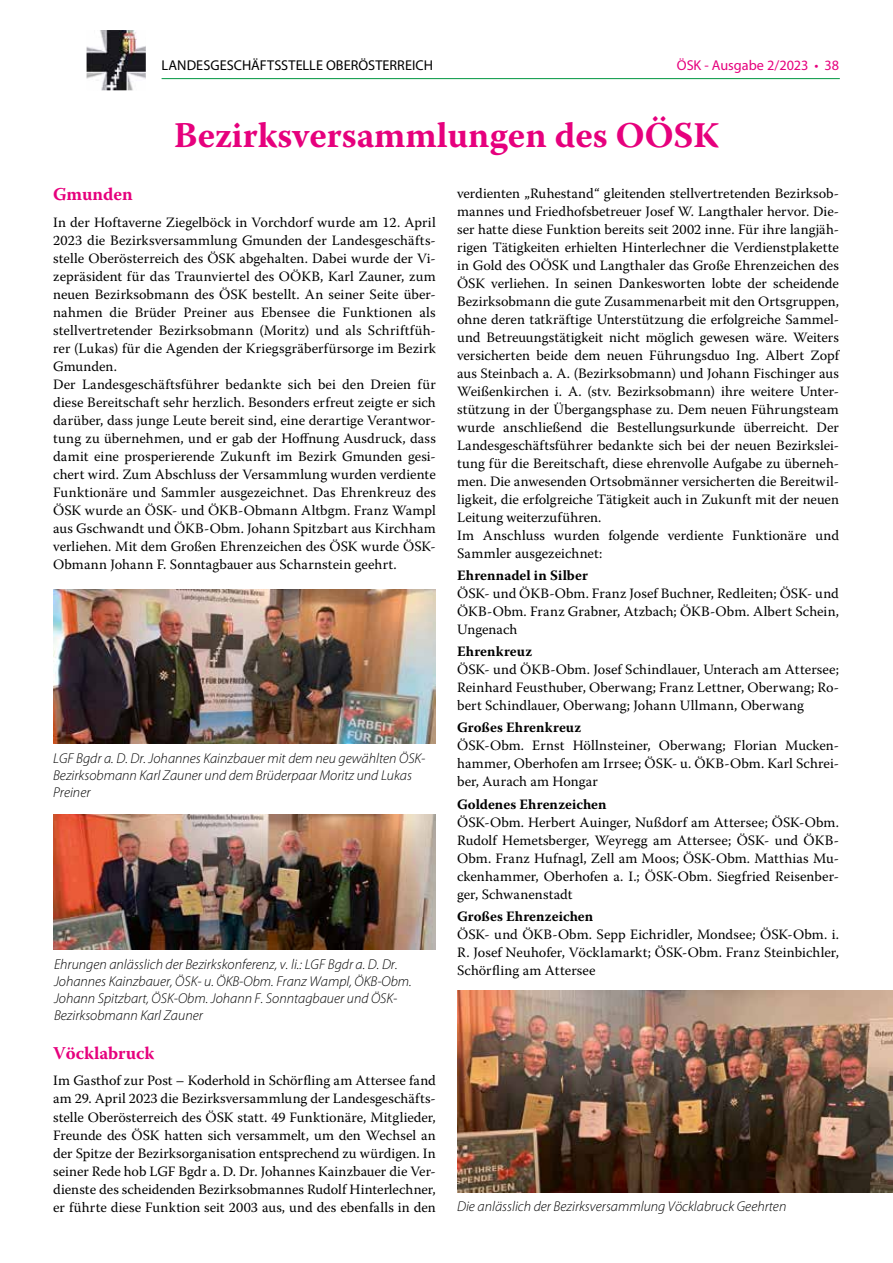
<style>
.page{position:relative;width:893px;height:1263px;background:#fff}
.page>*{position:absolute;margin:0;border:0;box-sizing:border-box;transform-origin:0 0}
.t1{font:700 36px "Warnock Pro";color:#e6007d}
.t2{font:700 18px "Warnock Pro";color:#e6007d}
.t3{font:14.25px/18px "Warnock Pro";letter-spacing:.005em;color:#000;text-align:justify}
.t4{font:italic 300 14.25px/17.1px "Myriad Pro";color:#000}
.t5{font:700 14.25px "Warnock Pro";letter-spacing:.005em;color:#000}
.t6{font:14.25px "Myriad Pro";letter-spacing:.005em;color:#000}
.t7{font:14.25px "Myriad Pro";letter-spacing:-.005em;color:#e6007d}
</style>
<div class="page">
<hr style="left:162px;top:78px;width:678px;height:1px;background:#009641">
<img style="left:87px;top:31px;width:58px;height:59px">
<div style="left:82px;top:26px;width:68px;height:69px;border:4px solid #fff"></div>
<img style="left:53px;top:589px;width:383px;height:154px">
<img style="left:53px;top:814px;width:383px;height:135px">
<img style="left:457px;top:991px;width:436px;height:202px">
<p class="t6" style="left:162px;top:57px;width:273px">LANDESGESCHÄFTSSTELLE OBERÖSTERREICH</p>
<p class="t7" style="left:677px;top:57px;width:163px">ÖSK - Ausgabe 2/2023 • 38</p>
<h1 class="t1" style="left:174px;top:114px;width:547px">Bezirksversammlungen des OÖSK</h1>
<p class="t2" style="left:53px;top:184px;width:81px">Gmunden</p>
<p class="t3" style="left:53px;top:213px;width:384px;text-align:left">In der Hoftaverne Ziegelböck in Vorchdorf wurde am 12. April 2023 die Bezirksversammlung Gmunden der Landesgeschäfts&shy;stelle Oberösterreich des ÖSK abgehalten. Dabei wurde der Vi&shy;zepräsident für das Traunviertel des OÖKB, Karl Zauner, zum neuen Bezirksobmann des ÖSK bestellt. An seiner Seite über&shy;nahmen die Brüder Preiner aus Ebensee die Funktionen als stellvertretender Bezirksobmann (Moritz) und als Schriftfüh&shy;rer (Lukas) für die Agenden der Kriegsgräberfürsorge im Bezirk Gmunden.<br>Der Landesgeschäftsführer bedankte sich bei den Dreien für diese Bereitschaft sehr herzlich. Besonders erfreut zeigte er sich darüber, dass junge Leute bereit sind, eine derartige Verantwor&shy;tung zu übernehmen, und er gab der Hoffnung Ausdruck, dass damit eine prosperierende Zukunft im Bezirk Gmunden gesi&shy;chert wird. Zum Abschluss der Versammlung wurden verdiente Funktionäre und Sammler ausgezeichnet. Das Ehrenkreuz des ÖSK wurde an ÖSK- und ÖKB-Obmann Altbgm. Franz Wampl aus Gschwandt und ÖKB-Obm. Johann Spitzbart aus Kirchham verliehen. Mit dem Großen Ehrenzeichen des ÖSK wurde ÖSK-Obmann Johann F. Sonntagbauer aus Scharnstein geehrt.</p>
<p class="t4" style="left:53px;top:749px;width:374px">LGF Bgdr a. D. Dr. Johannes Kainzbauer mit dem neu gewählten ÖSK-<br>Bezirksobmann Karl Zauner und dem Brüderpaar Moritz und Lukas<br>Preiner</p>
<p class="t4" style="left:54px;top:955px;width:359px">Ehrungen anlässlich der Bezirkskonferenz, v. li.: LGF Bgdr a. D. Dr.<br>Johannes Kainzbauer, ÖSK- u. ÖKB-Obm. Franz Wampl, ÖKB-Obm.<br>Johann Spitzbart, ÖSK-Obm. Johann F. Sonntagbauer und ÖSK-Bezirksobmann Karl Zauner</p>
<p class="t2" style="left:53px;top:1042px;width:103px">Vöcklabruck</p>
<p class="t3" style="left:53px;top:1071px;width:384px">Im Gasthof zur Post – Koderhold in Schörfling am Attersee fand am 29. April 2023 die Bezirksversammlung der Landesgeschäfts&shy;stelle Oberösterreich des ÖSK statt. 49 Funktionäre, Mitglieder, Freunde des ÖSK hatten sich versammelt, um den Wechsel an der Spitze der Bezirksorganisation entsprechend zu würdigen. In seiner Rede hob LGF Bgdr a. D. Dr. Johannes Kainzbauer die Ver&shy;dienste des scheidenden Bezirksobmannes Rudolf Hinterlechner, er führte diese Funktion seit 2003 aus, und des ebenfalls in den</p>
<p class="t3" style="left:457px;top:184px;width:383px;text-align:left">verdienten „Ruhestand“ gleitenden stellvertretenden Bezirksob&shy;mannes und Friedhofsbetreuer Josef W. Langthaler hervor. Die&shy;ser hatte diese Funktion bereits seit 2002 inne. Für ihre langjäh&shy;rigen Tätigkeiten erhielten Hinterlechner die Verdienstplakette in Gold des OÖSK und Langthaler das Große Ehrenzeichen des ÖSK verliehen. In seinen Dankesworten lobte der scheidende Bezirksobmann die gute Zusammenarbeit mit den Ortsgruppen, ohne deren tatkräftige Unterstützung die erfolgreiche Sammel&shy;und Betreuungstätigkeit nicht möglich gewesen wäre. Weiters versicherten beide dem neuen Führungsduo Ing. Albert Zopf aus Steinbach a. A. (Bezirksobmann) und Johann Fischinger aus Weißenkirchen i. A. (stv. Bezirksobmann) ihre weitere Unter&shy;stützung in der Übergangsphase zu. Dem neuen Führungsteam wurde anschließend die Bestellungsurkunde überreicht. Der Landesgeschäftsführer bedankte sich bei der neuen Bezirkslei&shy;tung für die Bereitschaft, diese ehrenvolle Aufgabe zu überneh&shy;men. Die anwesenden Ortsobmänner versicherten die Bereitwil&shy;ligkeit, die erfolgreiche Tätigkeit auch in Zukunft mit der neuen Leitung weiterzuführen.<br>Im Anschluss wurden folgende verdiente Funktionäre und Sammler ausgezeichnet:</p>
<p class="t5" style="left:457px;top:566px;width:132px">Ehrennadel in Silber</p>
<p class="t3" style="left:457px;top:584px;width:383px">ÖSK- und ÖKB-Obm. Franz Josef Buchner, Redleiten; ÖSK- und ÖKB-Obm. Franz Grabner, Atzbach; ÖKB-Obm. Albert Schein, Ungenach</p>
<p class="t5" style="left:457px;top:643px;width:76px">Ehrenkreuz</p>
<p class="t3" style="left:457px;top:660px;width:383px">ÖSK- und ÖKB-Obm. Josef Schindlauer, Unterach am Attersee; Reinhard Feusthuber, Oberwang; Franz Lettner, Oberwang; Ro&shy;bert Schindlauer, Oberwang; Johann Ullmann, Oberwang</p>
<p class="t5" style="left:457px;top:719px;width:125px">Großes Ehrenkreuz</p>
<p class="t3" style="left:457px;top:736px;width:383px">ÖSK-Obm. Ernst Höllnsteiner, Oberwang; Florian Mucken&shy;hammer, Oberhofen am Irrsee; ÖSK- u. ÖKB-Obm. Karl Schrei&shy;ber, Aurach am Hongar</p>
<p class="t5" style="left:457px;top:795px;width:151px">Goldenes Ehrenzeichen</p>
<p class="t3" style="left:457px;top:813px;width:383px">ÖSK-Obm. Herbert Auinger, Nußdorf am Attersee; ÖSK-Obm.<br>Rudolf Hemetsberger, Weyregg am Attersee; ÖSK- und ÖKB-Obm. Franz Hufnagl, Zell am Moos; ÖSK-Obm. Matthias Mu&shy;ckenhammer, Oberhofen a. I.; ÖSK-Obm. Siegfried Reisenber&shy;ger, Schwanenstadt</p>
<p class="t5" style="left:457px;top:907px;width:138px">Großes Ehrenzeichen</p>
<p class="t3" style="left:457px;top:925px;width:383px">ÖSK- und ÖKB-Obm. Sepp Eichridler, Mondsee; ÖSK-Obm. i.<br>R. Josef Neuhofer, Vöcklamarkt; ÖSK-Obm. Franz Steinbichler, Schörfling am Attersee</p>
<p class="t4" style="left:457px;top:1197px;width:331px">Die anlässlich der Bezirksversammlung Vöcklabruck Geehrten</p>
</div>
